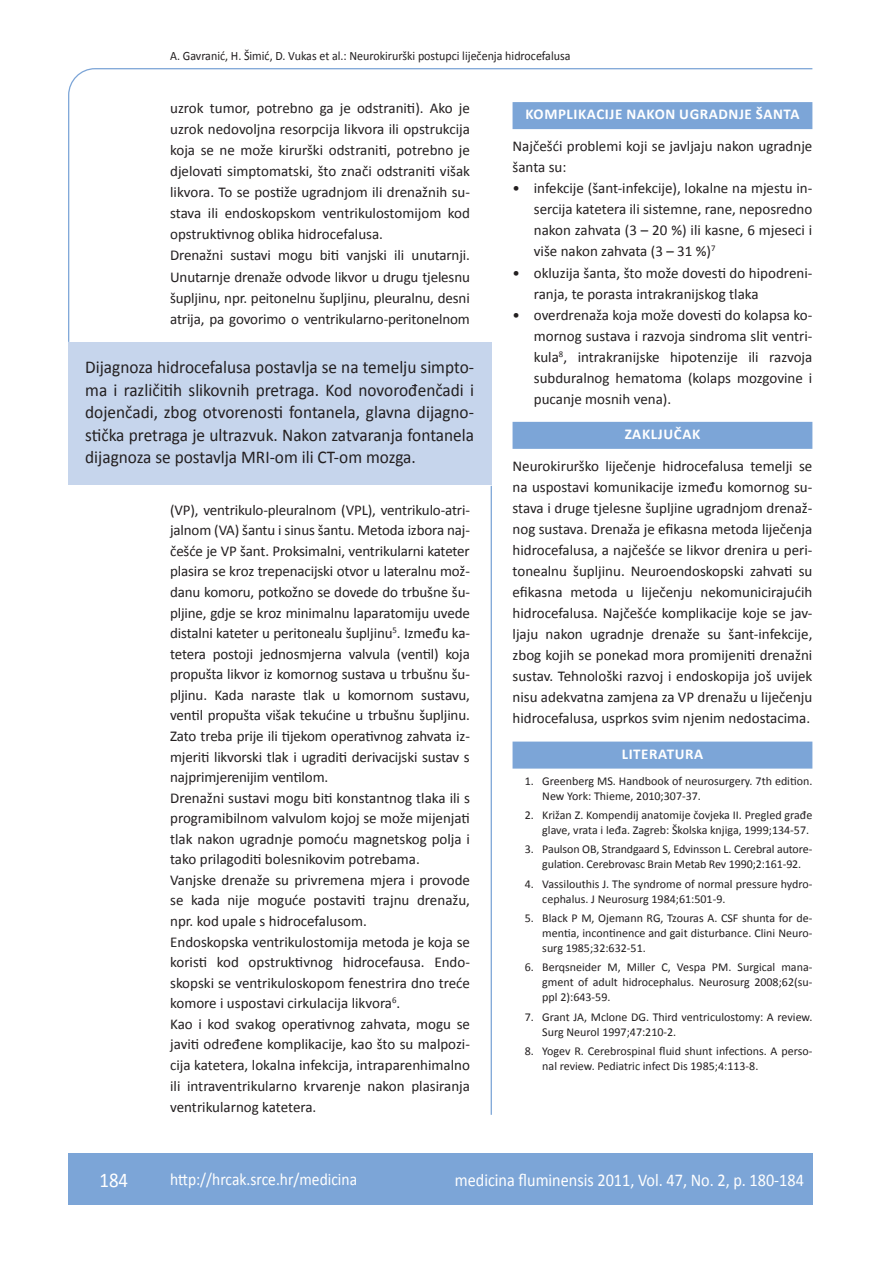
<style>
.page{position:relative;width:889px;height:1268px;background:#fff}
.page>*{position:absolute;margin:0;border:0;box-sizing:border-box;transform-origin:0 0}
.t1{font:21px "Calibri";color:#fff;scale:.9 1}
.t2{font:18px/22.5px "Calibri";color:#231f20;text-align:justify;scale:.96 1}
.t3{font:18px "Calibri";color:#fff;scale:.9 1}
.t4{font:17.25px "Calibri";color:#fff;scale:.9 1}
.t5{font:15px/21px "Calibri";letter-spacing:-.01em;color:#231f20}
.t6{font:700 15px "Calibri";letter-spacing:.04em;color:#fff}
.t7{font:12.75px "Calibri";color:#231f20;scale:.94 1}
.t8{font:12px/15px "Calibri";color:#231f20}
</style>
<div class="page">
<svg style="left:68px;top:68px;width:745px;height:275px"></svg>
<hr style="left:490px;top:485px;width:2px;height:629px;background:#7ca5d7">
<div style="left:68px;top:1152px;width:744px;height:51px;background:#7ca5d7"></div>
<div style="left:512px;top:102px;width:300px;height:27px;background:#7ca5d7"></div>
<div style="left:512px;top:422px;width:300px;height:27px;background:#7ca5d7"></div>
<div style="left:512px;top:741px;width:300px;height:27px;background:#7ca5d7"></div>
<div style="left:68px;top:342px;width:423px;height:143px;background:#c6d5ec"></div>
<p class="t7" style="left:170px;top:47px;width:427px">A. Gavranić, H. Šimić, D. Vukas et al.: Neurokirurški postupci liječenja hidrocefalusa</p>
<p class="t5" style="left:170px;top:97px;width:301px">uzrok tumor, potrebno ga je odstraniti). Ako je uzrok nedovoljna resorpcija likvora ili opstrukcija koja se ne može kirurški odstraniti, potrebno je djelovati simptomatski, što znači odstraniti višak likvora. To se postiže ugradnjom ili drenažnih su&shy;stava ili endoskopskom ventrikulostomijom kod opstruktivnog oblika hidrocefalusa.<br>Drenažni sustavi mogu biti vanjski ili unutarnji.<br>Unutarnje drenaže odvode likvor u drugu tjelesnu šupljinu, npr. peitonelnu šupljinu, pleuralnu, desni atrija, pa govorimo o ventrikularno-peritonelnom</p>
<p class="t6" style="left:525px;top:105px;width:275px">KOMPLIKACIJE NAKON UGRADNJE ŠANTA</p>
<p class="t5" style="left:512px;top:135px;width:301px">Najčešći problemi koji se javljaju nakon ugradnje šanta su:</p>
<p class="t5" style="left:534px;top:177px;width:280px;text-align:justify;text-indent:-21px">• infekcije (šant-infekcije), lokalne na mjestu in&shy;sercija katetera ili sistemne, rane, neposredno nakon zahvata (3 – 20 %) ili kasne, 6 mjeseci i više nakon zahvata (3 – 31 %)<sup>7</sup></p>
<p class="t5" style="left:534px;top:261px;width:280px;text-indent:-21px">• okluzija šanta, što može dovesti do hipodreni&shy;ranja, te porasta intrakranijskog tlaka</p>
<p class="t5" style="left:534px;top:303px;width:280px;text-align:justify;text-indent:-21px">• overdrenaža koja može dovesti do kolapsa ko&shy;mornog sustava i razvoja sindroma slit ventri&shy;kula<sup>8</sup>, intrakranijske hipotenzije ili razvoja subduralnog hematoma (kolaps mozgovine i pucanje mosnih vena).</p>
<p class="t6" style="left:624px;top:425px;width:77px">ZAKLJUČAK</p>
<p class="t5" style="left:512px;top:455px;width:301px;text-align:justify">Neurokirurško liječenje hidrocefalusa temelji se na uspostavi komunikacije između komornog su&shy;stava i druge tjelesne šupljine ugradnjom drenaž&shy;nog sustava. Drenaža je efikasna metoda liječenja hidrocefalusa, a najčešće se likvor drenira u peri&shy;tonealnu šupljinu. Neuroendoskopski zahvati su efikasna metoda u liječenju nekomunicirajućih hidrocefalusa. Najčešće komplikacije koje se jav&shy;ljaju nakon ugradnje drenaže su šant-infekcije, zbog kojih se ponekad mora promijeniti drenažni sustav. Tehnološki razvoj i endoskopija još uvijek nisu adekvatna zamjena za VP drenažu u liječenju hidrocefalusa, usprkos svim njenim nedostacima.</p>
<p class="t6" style="left:622px;top:744px;width:17px">LITERATURA</p>
<p class="t8" style="left:542px;top:772px;width:271px;text-indent:-18px">1. Greenberg MS. Handbook of neurosurgery. 7th edition.<br>New York: Thieme, 2010;307-37.</p>
<p class="t8" style="left:525px;top:807px;width:289px;text-align:right">2. Križan Z. Kompendij anatomije čovjeka II. Pregled građe glave, vrata i leđa. Zagreb: Školska knjiga, 1999;134-57.</p>
<p class="t8" style="left:525px;top:841px;width:289px;text-align:center">3. Paulson OB, Strandgaard S, Edvinsson L. Cerebral autore&shy;gulation. Cerebrovasc Brain Metab Rev 1990;2:161-92.</p>
<p class="t8" style="left:542px;top:875px;width:271px;text-indent:-18px">4. Vassilouthis J. The syndrome of normal pressure hydro&shy;cephalus. J Neurosurg 1984;61:501-9.</p>
<p class="t8" style="left:542px;top:909px;width:271px;text-align:justify;text-indent:-18px">5. Black P M, Ojemann RG, Tzouras A. CSF shunta for de&shy;mentia, incontinence and gait disturbance. Clini Neuro&shy;surg 1985;32:632-51.</p>
<p class="t8" style="left:542px;top:959px;width:271px;text-align:justify;text-indent:-18px">6. Berqsneider M, Miller C, Vespa PM. Surgical mana&shy;gment of adult hidrocephalus. Neurosurg 2008;62(su&shy;ppl 2):643-59.</p>
<p class="t8" style="left:542px;top:1008px;width:271px;text-indent:-18px">7. Grant JA, Mclone DG. Third ventriculostomy: A review.<br>Surg Neurol 1997;47:210-2.</p>
<p class="t8" style="left:542px;top:1042px;width:271px;text-indent:-18px">8. Yogev R. Cerebrospinal fluid shunt infections. A perso&shy;nal review. Pediatric infect Dis 1985;4:113-8.</p>
<p class="t2" style="left:85px;top:355px;width:406px">Dijagnoza hidrocefalusa postavlja se na temelju simpto&shy;ma i različitih slikovnih pretraga. Kod novorođenčadi i dojenčadi, zbog otvorenosti fontanela, glavna dijagno&shy;stička pretraga je ultrazvuk. Nakon zatvaranja fontanela dijagnoza se postavlja MRI-om ili CT-om mozga.</p>
<p class="t5" style="left:170px;top:498px;width:301px;line-height:20.5px">(VP), ventrikulo-pleuralnom (VPL), ventrikulo-atri&shy;jalnom (VA) šantu i sinus šantu. Metoda izbora naj&shy;češće je VP šant. Proksimalni, ventrikularni kateter plasira se kroz trepenacijski otvor u lateralnu mož&shy;danu komoru, potkožno se dovede do trbušne šu&shy;pljine, gdje se kroz minimalnu laparatomiju uvede distalni kateter u peritonealu šupljinu<sup>5</sup>. Između ka&shy;tetera postoji jednosmjerna valvula (ventil) koja propušta likvor iz komornog sustava u trbušnu šu&shy;pljinu. Kada naraste tlak u komornom sustavu, ventil propušta višak tekućine u trbušnu šupljinu.<br>Zato treba prije ili tijekom operativnog zahvata iz&shy;mjeriti likvorski tlak i ugraditi derivacijski sustav s najprimjerenijim ventilom.<br>Drenažni sustavi mogu biti konstantnog tlaka ili s programibilnom valvulom kojoj se može mijenjati tlak nakon ugradnje pomoću magnetskog polja i tako prilagoditi bolesnikovim potrebama.<br>Vanjske drenaže su privremena mjera i provode se kada nije moguće postaviti trajnu drenažu, npr. kod upale s hidrocefalusom.<br>Endoskopska ventrikulostomija metoda je koja se koristi kod opstruktivnog hidrocefausa. Endo&shy;skopski se ventrikuloskopom fenestrira dno treće komore i uspostavi cirkulacija likvora<sup>6</sup>.<br>Kao i kod svakog operativnog zahvata, mogu se javiti određene komplikacije, kao što su malpozi&shy;cija katetera, lokalna infekcija, intraparenhimalno ili intraventrikularno krvarenje nakon plasiranja ventrikularnog katetera.</p>
<h1 class="t1" style="left:99px;top:1166px;width:33px">184</h1>
<p class="t4" style="left:170px;top:1167px;width:209px">http://hrcak.srce.hr/medicina</p>
<p class="t3" style="left:455px;top:1168px;width:389px">medicina fluminensis 2011, Vol. 47, No. 2, p. 180-184</p>
</div>
